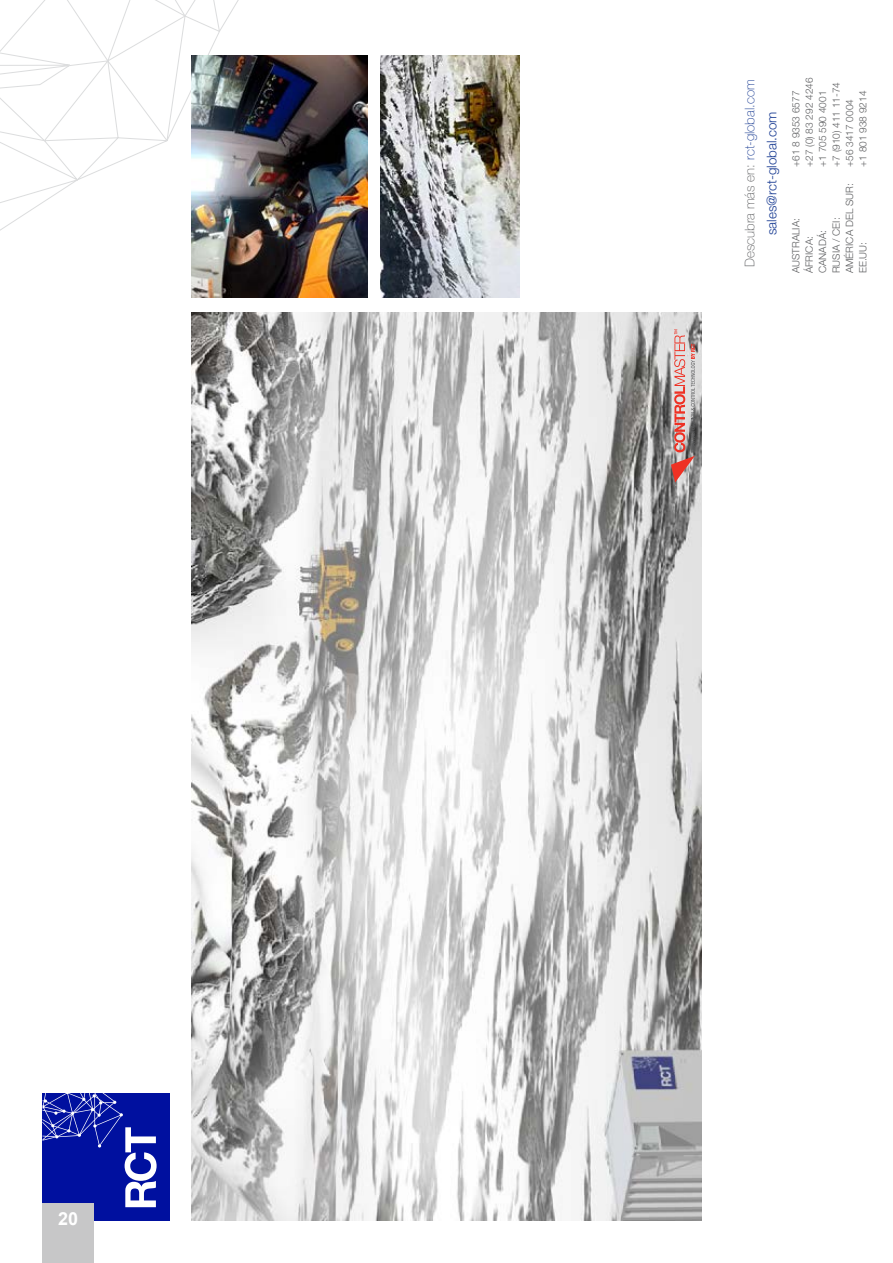
<style>
.page{position:relative;width:893px;height:1263px;background:#fff}
.page>*{position:absolute;margin:0;border:0;box-sizing:border-box;transform-origin:0 0}
.t1{font:700 18px "Arial";color:#fff}
.t2{font:300 13.5px/22px "Helvetica Neue LT Std";color:#1c3e94;text-align:center}
.t3{font:300 10.05px "Helvetica Neue LT Std";color:#5f6062}
.s1{font-weight:100;color:#5f6062}
.s2{font-weight:100}
</style>
<div class="page">
<svg style="left:0;top:0;width:239px;height:231px"></svg>
<div style="left:43px;top:1093px;width:127px;height:127px;background:#00109f"></div>
<svg style="left:43px;top:1093px;width:114px;height:114px"></svg>
<img style="left:191px;top:313px;width:511px;height:907px">
<img style="left:191px;top:55px;width:177px;height:243px">
<img style="left:380px;top:55px;width:140px;height:243px">
<svg style="left:671px;top:329px;width:24px;height:153px;background:#c99f9d"></svg>
<div style="left:43px;top:1203px;width:51px;height:60px;background:#c7c7c8"></div>
<h1 class="t1" style="left:58px;top:1206px;width:22px">20</h1>
<h2 class="t2" style="left:738px;top:267px;width:189px;rotate:-90deg"><span class="s1">Descubra más en:</span> <span class="s2">rct-global.com </span>sales@rct-global.com</h2>
<p class="t3" style="left:803px;top:167px;width:91px;rotate:-90deg">+27 (0) 83 292 4246</p>
<p class="t3" style="left:830px;top:167px;width:86px;rotate:-90deg">+7 (910) 411 11-74</p>
<p class="t3" style="left:857px;top:167px;width:78px;rotate:-90deg">+1 801 938 9214</p>
<p class="t3" style="left:790px;top:167px;width:78px;rotate:-90deg">+61 8 9353 6577</p>
<p class="t3" style="left:816px;top:167px;width:78px;rotate:-90deg">+1 705 590 4001</p>
<p class="t3" style="left:843px;top:167px;width:69px;rotate:-90deg">+56 3417 0004</p>
<p class="t3" style="left:843px;top:273px;width:91px;rotate:-90deg">AMÉRICA DEL SUR:</p>
<p class="t3" style="left:830px;top:273px;width:57px;rotate:-90deg">RUSIA / CEI:</p>
<p class="t3" style="left:790px;top:273px;width:57px;rotate:-90deg">AUSTRALIA:</p>
<p class="t3" style="left:816px;top:273px;width:44px;rotate:-90deg">CANADÁ:</p>
<p class="t3" style="left:803px;top:273px;width:38px;rotate:-90deg">ÁFRICA:</p>
<p class="t3" style="left:857px;top:273px;width:33px;rotate:-90deg">EE.UU:</p>
</div>
